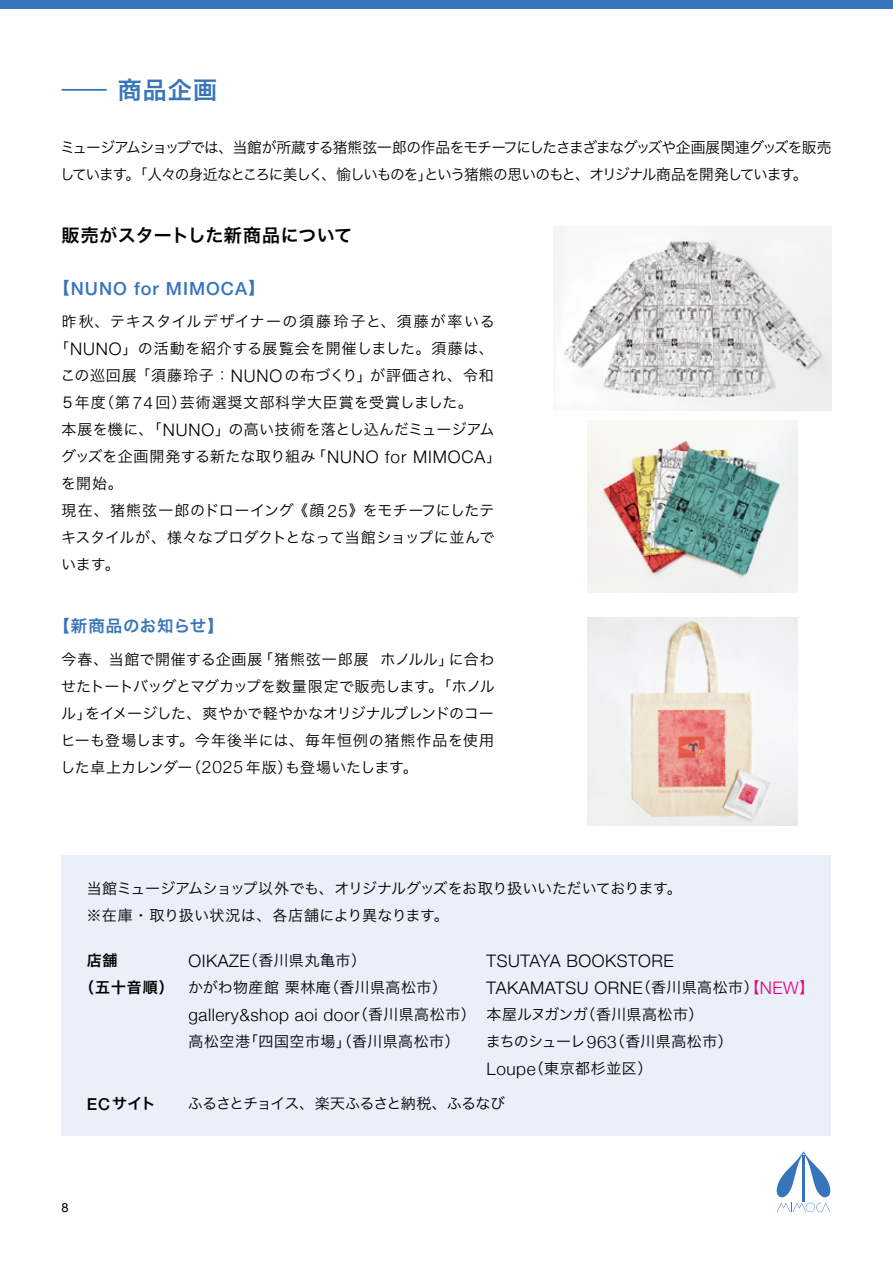
<style>
.page{position:relative;width:893px;height:1263px;background:#fff}
.page>*{position:absolute;margin:0;border:0;box-sizing:border-box;transform-origin:0 0}
.t1{font:24px "Hira Kaku Pro W6";color:#3775bb}
.t2{font:500 18.15px "Helvetica Neue";letter-spacing:.055em;color:#3775bb}
.t3{font:18px "Hira Kaku Pro W6";letter-spacing:.01em;color:#000}
.t4{font:300 17.25px/27px "Helvetica Neue";letter-spacing:.03em;color:#000}
.t5{font:16.5px "Hira Kaku Pro W6";letter-spacing:.04em;color:#3775bb}
.t6{font:15px/27px "Hira Kaku Pro W3";color:#000;text-align:justify}
.t7{font:15px/27px "Hira Kaku Pro W3";letter-spacing:-.07em;color:#000}
.t8{font:15px/27px "Hira Kaku Pro W3";letter-spacing:-.02em;color:#000}
.t9{font:15px "Hira Kaku Pro W3";letter-spacing:.04em;color:#000}
.t10{font:15px/27px "Hira Kaku Pro W3";letter-spacing:.035em;color:#000}
.t11{font:15px/27px "Hira Kaku Pro W3";letter-spacing:.02em;color:#000}
.t12{font:15px "Hira Kaku Pro W3";letter-spacing:.06em;color:#000}
.t13{font:15px "Hira Kaku Pro W3";letter-spacing:.095em;color:#000}
.t14{font:15px "Hira Kaku Pro W3";letter-spacing:-.05em;color:#000}
.t15{font:15px/27px "Hira Kaku Pro W6";letter-spacing:.06em;color:#000}
.t16{font:12.75px "Helvetica Neue";color:#000}
.s1{font-family:"Hira Kaku Pro W6";font-weight:400;font-size:16.5px}
.s2{font-family:"Helvetica Neue";font-weight:300;font-size:17.25px}
.s3{font-family:"Hira Kaku Pro W3";font-weight:400;font-size:15px}
.s4{font-family:"Hira Kaku Pro W3";font-weight:400;font-size:15px;color:#e4007f}
.s5{color:#e4007f}
.s6{font-family:"Helvetica Neue";font-weight:500;font-size:16.5px}
</style>
<div class="page">
<div style="left:0;top:0;width:893px;height:9px;background:#3775bb"></div>
<div style="left:62px;top:856px;width:769px;height:280px;background:#eaeff9"></div>
<svg style="left:776px;top:1151px;width:55px;height:61px"></svg>
<hr style="left:62px;top:89px;width:45px;height:2px;background:#3775bb">
<img style="left:553px;top:226px;width:278px;height:184px">
<img style="left:587px;top:421px;width:211px;height:172px">
<img style="left:587px;top:617px;width:211px;height:209px">
<h1 class="t1" style="left:118px;top:68px;width:101px">商品企画</h1>
<p class="t7" style="left:60px;top:132px;width:773px">ミュージアムショップでは、当館が所蔵する猪熊弦一郎の作品をモチーフにしたさまざまなグッズや企画展関連グッズを販売しています。「人々の身近なところに美しく、愉しいものを」という猪熊の思いのもと、オリジナル商品を開発しています。</p>
<p class="t3" style="left:62px;top:219px;width:292px">販売がスタートした新商品について</p>
<p class="t2" style="left:53px;top:277px;width:213px"><span class="s1">【</span>NUNO for MIMOCA<span class="s1">】</span></p>
<p class="t13" style="left:62px;top:308px;width:435px">昨秋、テキスタイルデザイナーの須藤玲子と、須藤が率いる</p>
<p class="t9" style="left:54px;top:335px;width:441px">「<span class="s2">NUNO</span>」の活動を紹介する展覧会を開催しました。須藤は、</p>
<p class="t9" style="left:60px;top:362px;width:435px">この巡回展「須藤玲子：<span class="s2">NUNO</span>の布づくり」が評価され、令和</p>
<p class="t12" style="left:60px;top:389px;width:414px">５年度（第 <span class="s2">74</span> 回）芸術選奨文部科学大臣賞を受賞しました。</p>
<p class="t6" style="left:62px;top:415px;width:434px">本展を機に、「<span class="s2">NUNO</span>」の高い技術を落とし込んだミュージアム</p>
<p class="t6" style="left:61px;top:442px;width:442px">グッズを企画開発する新たな取り組み「<span class="s2">NUNO for MIMOCA</span>」</p>
<p class="t6" style="left:61px;top:469px;width:63px">を開始。</p>
<p class="t6" style="left:62px;top:496px;width:434px">現在、猪熊弦一郎のドローイング《顔 <span class="s2">25</span>》をモチーフにしたテ</p>
<p class="t6" style="left:61px;top:523px;width:435px">キスタイルが、様々なプロダクトとなって当館ショップに並んで</p>
<p class="t6" style="left:61px;top:550px;width:60px">います。</p>
<p class="t5" style="left:53px;top:611px;width:172px">【新商品のお知らせ】</p>
<p class="t6" style="left:61px;top:645px;width:436px">今春、当館で開催する企画展「猪熊弦一郎展 ホノルル」に合わせたトートバッグとマグカップを数量限定で販売します。「ホノルル」をイメージした、爽やかで軽やかなオリジナルブレンドのコーヒーも登場します。今年後半には、毎年恒例の猪熊作品を使用した卓上カレンダー（<span class="s2">2025</span> 年版）も登場いたします。</p>
<p class="t8" style="left:87px;top:874px;width:597px">当館ミュージアムショップ以外でも、オリジナルグッズをお取り扱いいただいております。※在庫・取り扱い状況は、各店舗により異なります。</p>
<p class="t15" style="left:79px;top:946px;width:96px;text-indent:8px">店舗<br>（五十音順）</p>
<p class="t4" style="left:487px;top:946px;width:329px">TSUTAYA BOOKSTORE<br>TAKAMATSU ORNE<span class="s3">（香川県高松市）</span><span class="s4">【</span><span class="s5">NEW</span><span class="s4">】</span></p>
<p class="t11" style="left:486px;top:1000px;width:249px">本屋ルヌガンガ（香川県高松市）<br>まちのシューレ<span class="s2">963</span>（香川県高松市）<br><span class="s2">Loupe</span>（東京都杉並区）</p>
<p class="t10" style="left:188px;top:946px;width:261px"><span class="s2">OIKAZE</span>（香川県丸亀市）<br>かがわ物産館栗林庵（香川県高松市）</p>
<p class="t4" style="left:188px;top:1000px;width:289px">gallery&amp;shop aoi door<span class="s3">（香川県高松市）</span></p>
<p class="t10" style="left:188px;top:1027px;width:273px">高松空港「四国空市場」（香川県高松市）</p>
<p class="t15" style="left:87px;top:1089px;width:71px"><span class="s6">EC</span>サイト</p>
<p class="t14" style="left:188px;top:1090px;width:319px">ふるさとチョイス、楽天ふるさと納税、ふるなび</p>
<p class="t16" style="left:62px;top:1198px;width:9px">8</p>
</div>
